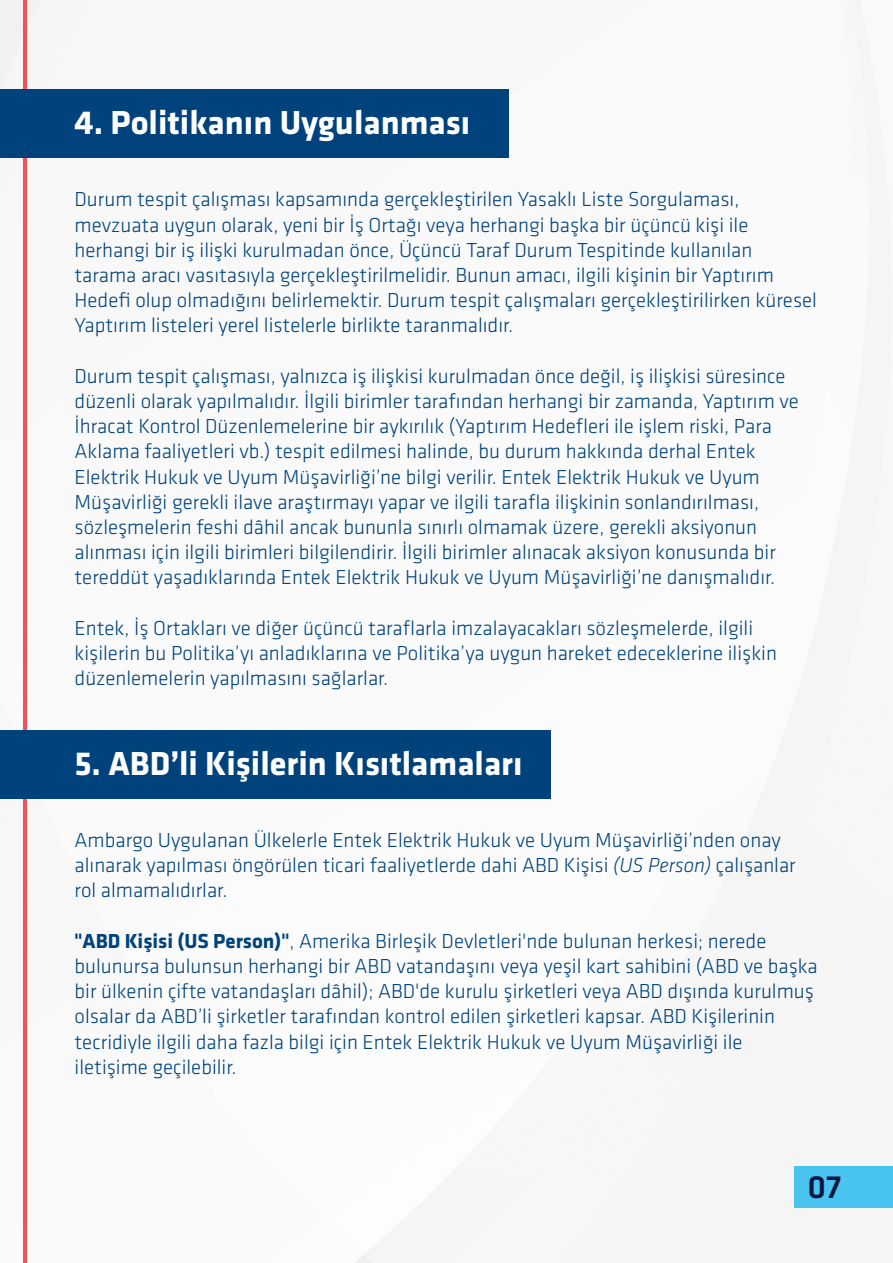
<style>
.page{position:relative;width:893px;height:1263px;background:#fff}
.page>*{position:absolute;margin:0;border:0;box-sizing:border-box;transform-origin:0 0}
.t1{font:700 34.5px "Klavika";color:#fff}
.t2{font:500 33.3px "Klavika";color:#0b1742}
.t3{font:300 21px/25.2px "Klavika";color:#00437c}
.s1{font-style:italic}
.s2{font-weight:700}
</style>
<div class="page">
<img style="left:0;top:0;width:891px;height:1263px">
<hr style="left:24px;top:0;width:3px;height:1263px;background:#f55058">
<div style="left:794px;top:1166px;width:99px;height:42px;background:#48c4ef"></div>
<div style="left:0;top:90px;width:508px;height:68px;background:#00437c"></div>
<div style="left:0;top:730px;width:550px;height:69px;background:#00437c"></div>
<h1 class="t1" style="left:74px;top:104px;width:397px">4. Politikanın Uygulanması</h1>
<p class="t3" style="left:75px;top:187px;width:744px">Durum tespit çalışması kapsamında gerçekleştirilen Yasaklı Liste Sorgulaması, mevzuata uygun olarak, yeni bir İş Ortağı veya herhangi başka bir üçüncü kişi ile herhangi bir iş ilişki kurulmadan önce, Üçüncü Taraf Durum Tespitinde kullanılan tarama aracı vasıtasıyla gerçekleştirilmelidir. Bunun amacı, ilgili kişinin bir Yaptırım Hedefi olup olmadığını belirlemektir. Durum tespit çalışmaları gerçekleştirilirken küresel Yaptırım listeleri yerel listelerle birlikte taranmalıdır.</p>
<p class="t3" style="left:75px;top:364px;width:726px">Durum tespit çalışması, yalnızca iş ilişkisi kurulmadan önce değil, iş ilişkisi süresince düzenli olarak yapılmalıdır. İlgili birimler tarafından herhangi bir zamanda, Yaptırım ve İhracat Kontrol Düzenlemelerine bir aykırılık (Yaptırım Hedefleri ile işlem riski, Para Aklama faaliyetleri vb.) tespit edilmesi halinde, bu durum hakkında derhal Entek Elektrik Hukuk ve Uyum Müşavirliği’ne bilgi verilir. Entek Elektrik Hukuk ve Uyum Müşavirliği gerekli ilave araştırmayı yapar ve ilgili tarafla ilişkinin sonlandırılması, sözleşmelerin feshi dâhil ancak bununla sınırlı olmamak üzere, gerekli aksiyonun alınması için ilgili birimleri bilgilendirir. İlgili birimler alınacak aksiyon konusunda bir tereddüt yaşadıklarında Entek Elektrik Hukuk ve Uyum Müşavirliği’ne danışmalıdır.</p>
<p class="t3" style="left:75px;top:616px;width:704px">Entek, İş Ortakları ve diğer üçüncü taraflarla imzalayacakları sözleşmelerde, ilgili kişilerin bu Politika’yı anladıklarına ve Politika’ya uygun hareket edeceklerine ilişkin düzenlemelerin yapılmasını sağlarlar.</p>
<h1 class="t1" style="left:74px;top:744px;width:450px">5. ABD’li Kişilerin Kısıtlamaları</h1>
<p class="t3" style="left:75px;top:828px;width:723px">Ambargo Uygulanan Ülkelerle Entek Elektrik Hukuk ve Uyum Müşavirliği’nden onay alınarak yapılması öngörülen ticari faaliyetlerde dahi ABD Kişisi <span class="s1">(US Person)</span> çalışanlar rol almamalıdırlar.</p>
<p class="t3" style="left:75px;top:929px;width:745px"><span class="s2">"ABD Kişisi (US Person)"</span>, Amerika Birleşik Devletleri'nde bulunan herkesi; nerede bulunursa bulunsun herhangi bir ABD vatandaşını veya yeşil kart sahibini (ABD ve başka bir ülkenin çifte vatandaşları dâhil); ABD'de kurulu şirketleri veya ABD dışında kurulmuş olsalar da ABD’li şirketler tarafından kontrol edilen şirketleri kapsar. ABD Kişilerinin tecridiyle ilgili daha fazla bilgi için Entek Elektrik Hukuk ve Uyum Müşavirliği ile iletişime geçilebilir.</p>
<h2 class="t2" style="left:808px;top:1168px;width:35px">07</h2>
</div>
